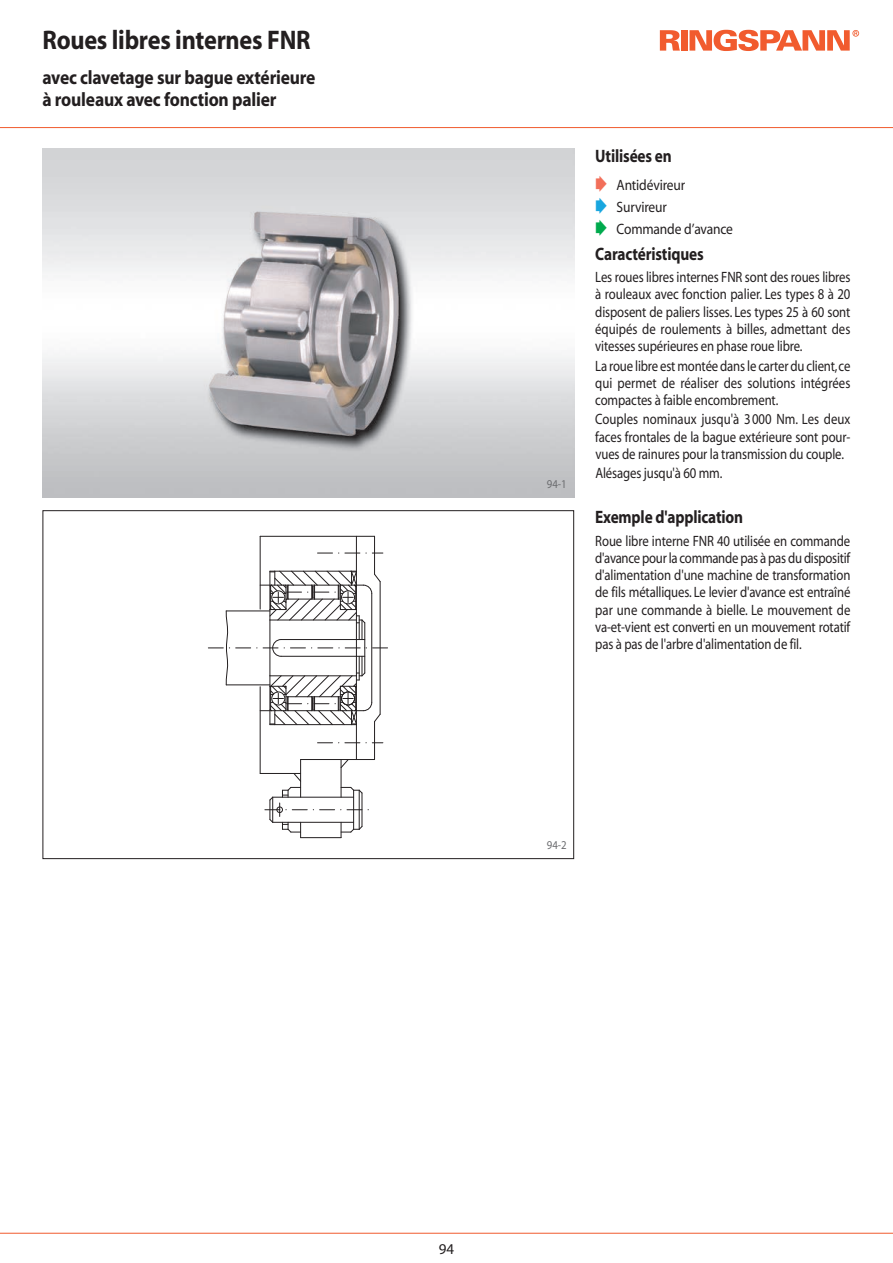
<style>
.page{position:relative;width:893px;height:1263px;background:#fff}
.page>*{position:absolute;margin:0;border:0;box-sizing:border-box;transform-origin:0 0}
.t1{font:700 27px "Myriad";letter-spacing:-.01em;color:#231f20;scale:.9 1}
.t2{font:700 19.5px/22.2px "Myriad";letter-spacing:-.01em;color:#231f20;scale:.9 1}
.t3{font:700 18px "Myriad";letter-spacing:-.01em;color:#231f20;scale:.85 1}
.t4{font:15px/17.2px "Myriad";letter-spacing:-.01em;color:#231f20;text-align:justify;scale:.85 1}
.t5{font:15px/21.6px "Myriad";letter-spacing:-.01em;color:#231f20;scale:.9 1}
.t6{font:15px "Myriad";letter-spacing:-.01em;color:#231f20}
.t7{font:12px "Myriad";color:#6c6d70;scale:.9 1}
.s1{color:#f26f5a}
.s2{color:#19a6df}
.s3{color:#00aa4d}
</style>
<div class="page">
<img style="left:43px;top:149px;width:531px;height:348px">
<hr style="left:0;top:127px;width:893px;height:1px;background:#f15b2e">
<hr style="left:0;top:1233px;width:893px;height:1px;background:#f15b2e">
<hr style="left:356px;top:686px;width:1px;height:73px;background:#231f20">
<hr style="left:260px;top:536px;width:115px;height:1px;background:#231f20">
<hr style="left:301px;top:759px;width:74px;height:1px;background:#231f20">
<hr style="left:356px;top:536px;width:1px;height:73px;background:#231f20">
<hr style="left:374px;top:536px;width:1px;height:38px;background:#231f20">
<svg style="left:317px;top:553px;width:66px;height:1px"></svg>
<svg style="left:317px;top:742px;width:66px;height:1px"></svg>
<hr style="left:374px;top:721px;width:1px;height:38px;background:#231f20">
<hr style="left:260px;top:536px;width:1px;height:73px;background:#231f20">
<hr style="left:260px;top:687px;width:1px;height:86px;background:#231f20">
<hr style="left:260px;top:773px;width:41px;height:1px;background:#231f20">
<svg style="left:265px;top:759px;width:104px;height:79px"></svg>
<svg style="left:208px;top:571px;width:180px;height:154px"></svg>
<svg style="left:660px;top:30px;width:20px;height:21px"></svg>
<div style="left:681px;top:30px;width:6px;height:21px;background:#f15b2e"></div>
<svg style="left:689px;top:30px;width:170px;height:21px"></svg>
<p class="t1" style="left:43px;top:30px;width:299px">Roues libres internes FNR</p>
<p class="t2" style="left:43px;top:68px;width:305px">avec clavetage sur bague extérieure à rouleaux avec fonction palier</p>
<p class="t7" style="left:547px;top:479px;width:23px">94-1</p>
<p class="t3" style="left:595px;top:149px;width:91px">Utilisées en</p>
<p class="t5" style="left:595px;top:176px;width:154px"><span class="s1">➧</span> Antidévireur<br><span class="s2">➧</span> Survireur<br><span class="s3">➧</span> Commande d’avance</p>
<p class="t3" style="left:595px;top:247px;width:129px">Caractéristiques</p>
<p class="t4" style="left:595px;top:270px;width:302px">Les roues libres internes FNR sont des roues libres à rouleaux avec fonction palier. Les types 8 à 20 disposent de paliers lisses. Les types 25 à 60 sont équipés de roulements à billes, admettant des vitesses supérieures en phase roue libre.</p>
<p class="t4" style="left:595px;top:358px;width:302px">La roue libre est montée dans le carter du client, ce qui permet de réaliser des solutions intégrées compactes à faible encombrement.</p>
<p class="t4" style="left:595px;top:412px;width:302px">Couples nominaux jusqu'à 3 000 Nm. Les deux faces frontales de la bague extérieure sont pour&shy;vues de rainures pour la transmission du couple.</p>
<p class="t4" style="left:595px;top:466px;width:151px">Alésages jusqu'à 60 mm.</p>
<p class="t3" style="left:595px;top:510px;width:175px">Exemple d'application</p>
<p class="t4" style="left:595px;top:533px;width:302px">Roue libre interne FNR 40 utilisée en commande d'avance pour la commande pas à pas du dis positif d'alimentation d'une machine de transfor mation de fils métalliques. Le levier d'avance est entraîné par une commande à bielle. Le mouvement de va-et-vient est converti en un mouvement rotatif pas à pas de l'arbre d'alimentation de fil.</p>
<p class="t7" style="left:547px;top:841px;width:23px">94-2</p>
<p class="t6" style="left:439px;top:1243px;width:17px">94</p>
</div>
